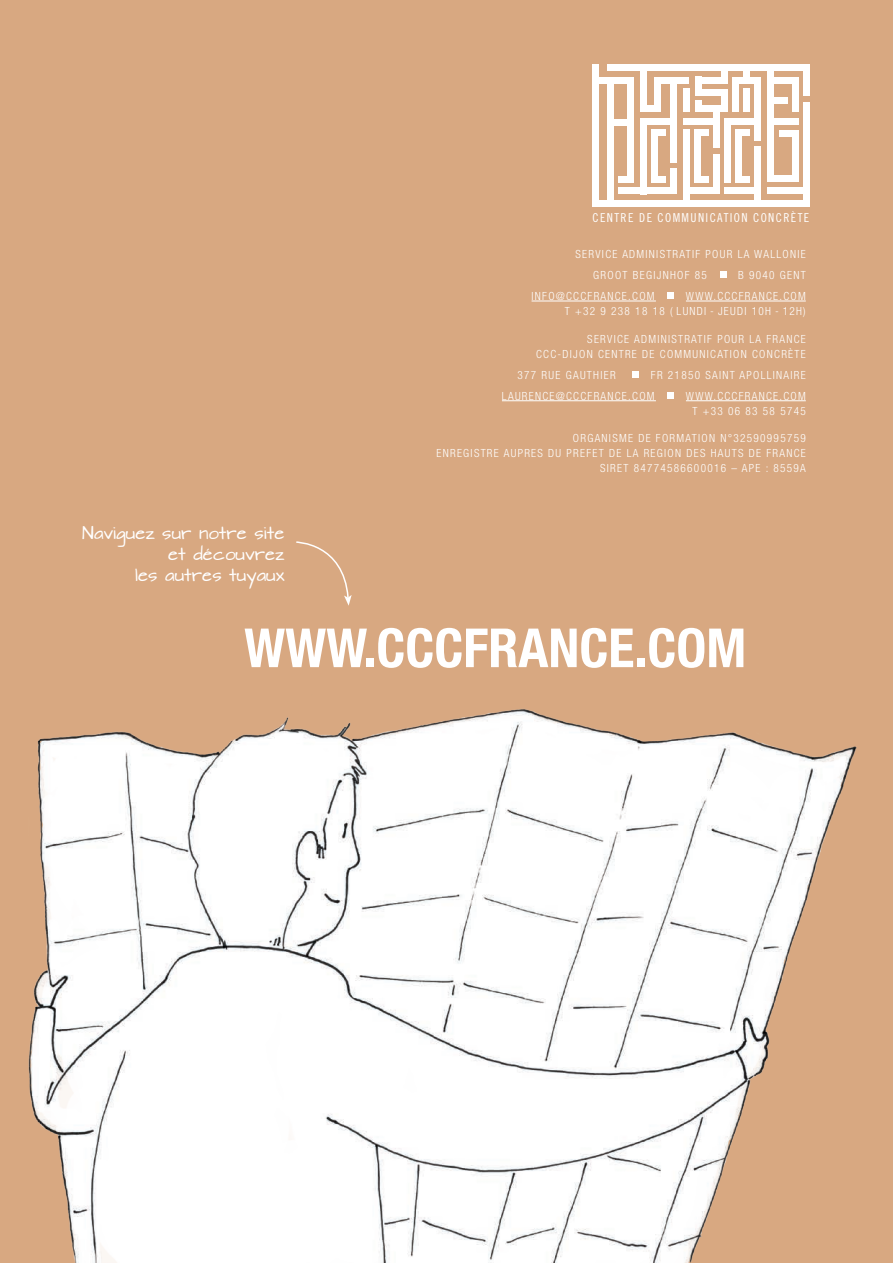
<style>
.page{position:relative;width:893px;height:1263px;background:#d8a881}
.page>*{position:absolute;margin:0;border:0;box-sizing:border-box;transform-origin:0 0}
.AC-Sjabloon-Titel{font:700 condensed 54px "Helvetica Neue LT Std";color:#fff}
.t1{font:15px/21px "Architects Daughter";color:#fff;text-align:right}
.t2{font:12.3px "Trade Gothic LT Std Cn 18";letter-spacing:.115em;color:#fff}
.AC-Footer{font:300 condensed 11.25px "Helvetica Neue LT Std";letter-spacing:.115em;color:#fff}
.s1{font-size:9.45px}
</style>
<div class="page">
<div style="left:593px;top:64px;width:6px;height:143px;background:#fff"></div>
<div style="left:803px;top:64px;width:7px;height:32px;background:#fff"></div>
<div style="left:607px;top:64px;width:203px;height:7px;background:#fff"></div>
<div style="left:593px;top:200px;width:217px;height:7px;background:#fff"></div>
<div style="left:607px;top:77px;width:6px;height:130px;background:#fff"></div>
<div style="left:628px;top:77px;width:6px;height:104px;background:#fff"></div>
<div style="left:593px;top:77px;width:41px;height:6px;background:#fff"></div>
<div style="left:607px;top:120px;width:27px;height:6px;background:#fff"></div>
<div style="left:640px;top:105px;width:21px;height:7px;background:#fff"></div>
<div style="left:640px;top:64px;width:7px;height:48px;background:#fff"></div>
<div style="left:654px;top:77px;width:7px;height:35px;background:#fff"></div>
<div style="left:654px;top:77px;width:35px;height:6px;background:#fff"></div>
<div style="left:696px;top:105px;width:31px;height:7px;background:#fff"></div>
<div style="left:683px;top:88px;width:6px;height:24px;background:#fff"></div>
<div style="left:696px;top:77px;width:31px;height:6px;background:#fff"></div>
<div style="left:696px;top:77px;width:6px;height:19px;background:#fff"></div>
<div style="left:696px;top:101px;width:6px;height:11px;background:#fff"></div>
<div style="left:721px;top:90px;width:6px;height:22px;background:#fff"></div>
<div style="left:696px;top:90px;width:31px;height:6px;background:#fff"></div>
<div style="left:732px;top:77px;width:6px;height:35px;background:#fff"></div>
<div style="left:754px;top:77px;width:7px;height:63px;background:#fff"></div>
<div style="left:732px;top:77px;width:29px;height:6px;background:#fff"></div>
<div style="left:743px;top:64px;width:6px;height:19px;background:#fff"></div>
<div style="left:743px;top:88px;width:6px;height:24px;background:#fff"></div>
<div style="left:767px;top:77px;width:32px;height:6px;background:#fff"></div>
<div style="left:767px;top:175px;width:32px;height:6px;background:#fff"></div>
<div style="left:767px;top:118px;width:32px;height:6px;background:#fff"></div>
<div style="left:792px;top:77px;width:7px;height:35px;background:#fff"></div>
<div style="left:640px;top:118px;width:37px;height:6px;background:#fff"></div>
<div style="left:640px;top:118px;width:7px;height:76px;background:#fff"></div>
<div style="left:792px;top:131px;width:7px;height:50px;background:#fff"></div>
<div style="left:618px;top:188px;width:59px;height:6px;background:#fff"></div>
<div style="left:618px;top:177px;width:16px;height:6px;background:#fff"></div>
<div style="left:780px;top:131px;width:19px;height:6px;background:#fff"></div>
<div style="left:683px;top:118px;width:36px;height:6px;background:#fff"></div>
<div style="left:683px;top:129px;width:6px;height:78px;background:#fff"></div>
<div style="left:683px;top:188px;width:36px;height:6px;background:#fff"></div>
<div style="left:724px;top:118px;width:37px;height:6px;background:#fff"></div>
<div style="left:724px;top:118px;width:6px;height:65px;background:#fff"></div>
<div style="left:724px;top:188px;width:37px;height:6px;background:#fff"></div>
<div style="left:671px;top:169px;width:6px;height:25px;background:#fff"></div>
<div style="left:754px;top:147px;width:7px;height:60px;background:#fff"></div>
<div style="left:671px;top:77px;width:6px;height:85px;background:#fff"></div>
<div style="left:713px;top:154px;width:6px;height:40px;background:#fff"></div>
<div style="left:713px;top:105px;width:6px;height:43px;background:#fff"></div>
<div style="left:721px;top:64px;width:6px;height:19px;background:#fff"></div>
<div style="left:768px;top:97px;width:19px;height:7px;background:#fff"></div>
<div style="left:767px;top:64px;width:6px;height:117px;background:#fff"></div>
<div style="left:651px;top:129px;width:15px;height:6px;background:#fff"></div>
<div style="left:651px;top:129px;width:7px;height:54px;background:#fff"></div>
<div style="left:651px;top:177px;width:15px;height:6px;background:#fff"></div>
<div style="left:694px;top:129px;width:14px;height:6px;background:#fff"></div>
<div style="left:694px;top:129px;width:6px;height:54px;background:#fff"></div>
<div style="left:694px;top:177px;width:14px;height:6px;background:#fff"></div>
<div style="left:735px;top:129px;width:14px;height:6px;background:#fff"></div>
<div style="left:735px;top:129px;width:7px;height:54px;background:#fff"></div>
<div style="left:735px;top:177px;width:14px;height:6px;background:#fff"></div>
<div style="left:767px;top:188px;width:43px;height:6px;background:#fff"></div>
<div style="left:803px;top:102px;width:7px;height:105px;background:#fff"></div>
<img style="left:28px;top:709px;width:829px;height:554px">
<svg style="left:296px;top:541px;width:56px;height:65px"></svg>
<hr style="left:532px;top:301px;width:124px;height:1px;background:#fff">
<hr style="left:686px;top:301px;width:120px;height:1px;background:#fff">
<hr style="left:502px;top:400px;width:154px;height:1px;background:#fff">
<hr style="left:686px;top:400px;width:120px;height:1px;background:#fff">
<p class="t2" style="left:592px;top:210px;width:218px">CENTRE DE COMMUNICATION CONCRÈTE</p>
<p class="t1" style="left:82px;top:523px;width:204px">Naviguez sur notre site et découvrez<br>les autres tuyaux</p>
<p class="AC-Footer" style="left:576px;top:247px;width:232px">SERVICE ADMINISTRATIF POUR LA WALLONIE</p>
<p class="AC-Footer" style="left:593px;top:268px;width:214px">GROOT BEGIJNHOF 85<span class="s1">|</span>B 9040 GENT</p>
<p class="AC-Footer" style="left:532px;top:289px;width:276px">INFO@CCCFRANCE.COM<span class="s1">|</span>WWW.CCCFRANCE.COM</p>
<p class="AC-Footer" style="left:565px;top:304px;width:242px">T +32 9 238 18 18 ( LUNDI - JEUDI 10H - 12H)</p>
<p class="AC-Footer" style="left:587px;top:332px;width:220px">SERVICE ADMINISTRATIF POUR LA FRANCE</p>
<p class="AC-Footer" style="left:536px;top:347px;width:271px">CCC-DIJON CENTRE DE COMMUNICATION CONCRÈTE</p>
<p class="AC-Footer" style="left:517px;top:368px;width:290px">377 RUE GAUTHIER <span class="s1">|</span>FR 21850 SAINT APOLLINAIRE</p>
<p class="AC-Footer" style="left:502px;top:389px;width:305px">LAURENCE@CCCFRANCE.COM<span class="s1">|</span>WWW.CCCFRANCE.COM</p>
<p class="AC-Footer" style="left:692px;top:404px;width:115px">T +33 06 83 58 5745</p>
<p class="AC-Footer" style="left:573px;top:432px;width:234px">ORGANISME DE FORMATION N°32590995759</p>
<p class="AC-Footer" style="left:436px;top:447px;width:371px">ENREGISTRE AUPRES DU PREFET DE LA REGION DES HAUTS DE FRANCE</p>
<p class="AC-Footer" style="left:600px;top:462px;width:207px">SIRET 84774586600016 – APE : 8559A</p>
<p class="AC-Sjabloon-Titel" style="left:244px;top:615px;width:504px">WWW.CCCFRANCE.COM</p>
</div>
